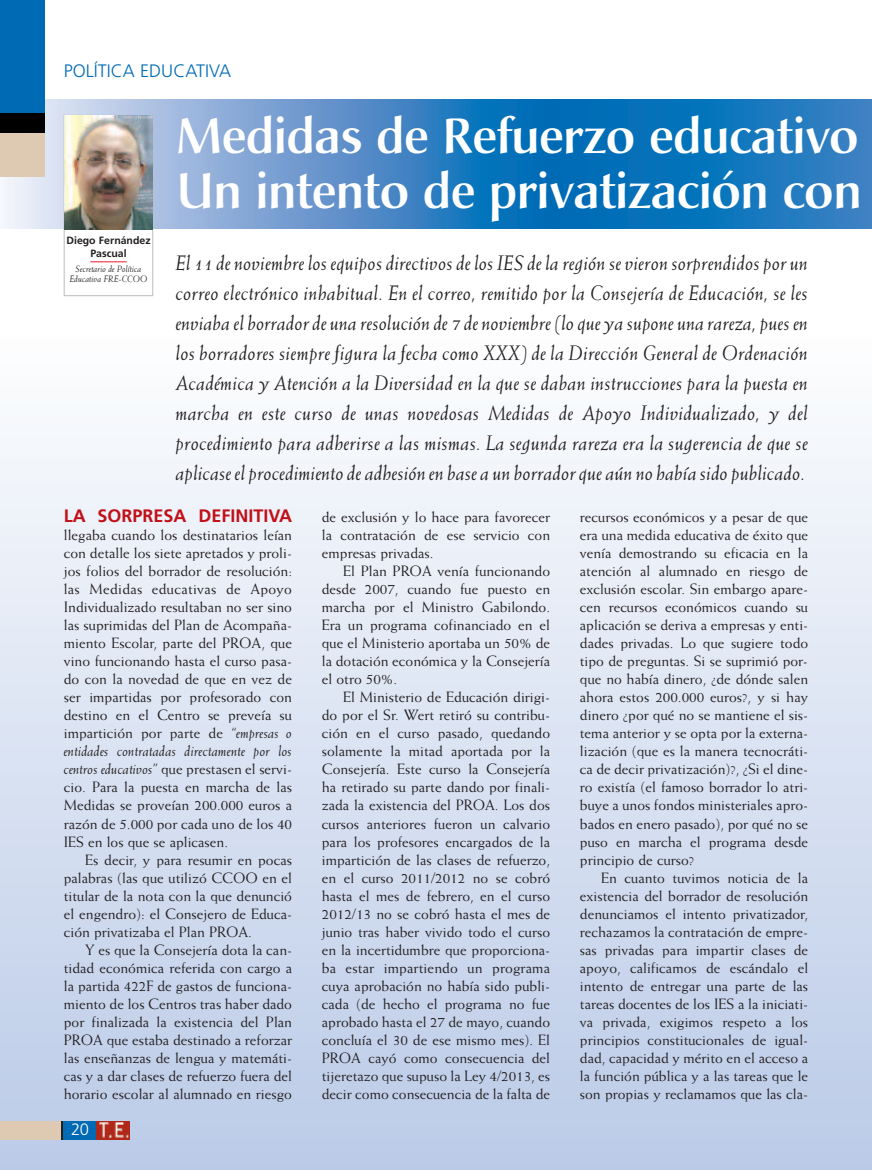
<style>
.page{position:relative;width:872px;height:1170px;background:#fff}
.page>*{position:absolute;margin:0;border:0;box-sizing:border-box;transform-origin:0 0}
.t1{font:500 48.9px/55.1px "Christiana";letter-spacing:-.01em;color:#fff}
.t2{font:italic 21px/30px "Weiss";letter-spacing:.005em;color:#231f20;text-align:justify}
.t3{font:700 18px "Frutiger";color:#c01119}
.t4{font:300 18px "Frutiger";color:#006ab5}
.t5{font:300 16.5px "Frutiger";color:#fff}
.t6{font:15px/18px "Weiss";color:#231f20;text-align:justify}
.t7{font:700 10.5px/12.6px "Frutiger";color:#231f20;text-align:center}
.t8{font:italic 9.3px/10.5px "Weiss";color:#231f20;text-align:center}
.s1{font-style:italic}
</style>
<div class="page">
<div style="left:0;top:333px;width:872px;height:836px;background:linear-gradient(to bottom,#fdfefe,#bacae7)"></div>
<svg style="left:2px;top:100px;width:547px;height:129px;background:#6299ce"></svg>
<svg style="left:549px;top:100px;width:323px;height:129px;background:#1275bb"></svg>
<div style="left:0;top:1120px;width:65px;height:19px;background:#decab3"></div>
<div style="left:63px;top:1120px;width:33px;height:19px;background:#006ab5"></div>
<svg style="left:61px;top:1120px;width:2px;height:19px"></svg>
<div style="left:0;top:133px;width:45px;height:44px;background:#decab3"></div>
<div style="left:0;top:0;width:45px;height:122px;background:#006ab5"></div>
<div style="left:0;top:113px;width:45px;height:20px;background:#000"></div>
<img style="left:96px;top:1120px;width:34px;height:19px">
<div style="left:64px;top:115px;width:89px;height:181px;border:1px solid #bcbdc0"></div>
<hr style="left:90px;top:261px;width:37px;height:1px;background:#ec1b2c">
<img style="left:65px;top:116px;width:87px;height:113px">
<p class="t4" style="left:64px;top:64px;width:169px">POLÍTICA EDUCATIVA</p>
<h1 class="t1" style="left:176px;top:113px;width:687px">Medidas de Refuerzo educativo<br>Un intento de privatización con</h1>
<p class="t7" style="left:66px;top:235px;width:86px">Diego Fernández<br>Pascual</p>
<p class="t8" style="left:70px;top:264px;width:79px">Secretario de Política<br>Educativa FRE-CCOO</p>
<p class="t2" style="left:176px;top:249px;width:634px">El 11 de noviembre los equipos directivos de los IES de la región se vieron sorprendidos por un correo electrónico inhabitual. En el correo, remitido por la Consejería de Educación, se les enviaba el borrador de una resolución de 7 de noviembre(lo que ya supone una rareza, pues en los borradores siempre figura la fecha como XXX) de la Dirección General de Ordenación Académica y Atención a la Diversidad en la que se daban instrucciones para la puesta en marcha en este curso de unas novedosas Medidas de Apoyo Individualizado, y del procedimiento para adherirse a las mismas. La segunda rareza era la sugerencia de que se aplicase el procedimiento de adhesión en base a un borrador que aún no había sido publicado.</p>
<p class="t3" style="left:64px;top:509px;width:230px">LA SORPRESA DEFINITIVA</p>
<p class="t6" style="left:64px;top:527px;width:230px">llegaba cuando los destinatarios leían con detalle los siete apretados y proli&shy;jos folios del borrador de resolución: las Medidas educativas de Apoyo Individualizado resultaban no ser sino las suprimidas del Plan de Acompaña&shy;miento Escolar, parte del PROA, que vino funcionando hasta el curso pasa&shy;do con la novedad de que en vez de ser impartidas por profesorado con destino en el Centro se preveía su impartición por parte de <span class="s1">“empresas o entidades contratadas directamente por los centros educativos”</span> que prestasen el servi&shy;cio. Para la puesta en marcha de las Medidas se proveían 200.000 euros a razón de 5.000 por cada uno de los 40<br>IES en los que se aplicasen.</p>
<p class="t6" style="left:64px;top:851px;width:230px;text-indent:21px">Es decir, y para resumir en pocas palabras (las que utilizó CCOO en el titular de la nota con la que denunció el engendro): el Consejero de Educa&shy;ción privatizaba el Plan PROA.</p>
<p class="t6" style="left:64px;top:941px;width:230px;text-indent:21px">Y es que la Consejería dota la can&shy;tidad económica referida con cargo a la partida 422F de gastos de funciona&shy;miento de los Centros tras haber dado por finalizada la existencia del Plan PROA que estaba destinado a reforzar las enseñanzas de lengua y matemáti&shy;cas y a dar clases de refuerzo fuera del horario escolar al alumnado en riesgo</p>
<p class="t6" style="left:322px;top:509px;width:230px">de exclusión y lo hace para favorecer la contratación de ese servicio con empresas privadas.</p>
<p class="t6" style="left:322px;top:563px;width:230px;text-indent:21px">El Plan PROA venía funcionando desde 2007, cuando fue puesto en marcha por el Ministro Gabilondo.<br>Era un programa cofinanciado en el que el Ministerio aportaba un 50% de la dotación económica y la Consejería el otro 50%.</p>
<p class="t6" style="left:322px;top:689px;width:230px;text-indent:21px">El Ministerio de Educación dirigi&shy;do por el Sr. Wert retiró su contribu&shy;ción en el curso pasado, quedando solamente la mitad aportada por la Consejería. Este curso la Consejería ha retirado su parte dando por finali&shy;zada la existencia del PROA. Los dos cursos anteriores fueron un calvario para los profesores encargados de la impartición de las clases de refuerzo, en el curso 2011/2012 no se cobró hasta el mes de febrero, en el curso 2012/13 no se cobró hasta el mes de junio tras haber vivido todo el curso en la incertidumbre que proporciona&shy;ba estar impartiendo un programa cuya aprobación no había sido publi&shy;cada (de hecho el programa no fue aprobado hasta el 27 de mayo, cuando concluía el 30 de ese mismo mes). El PROA cayó como consecuencia del tijeretazo que supuso la Ley 4/2013, es decir como consecuencia de la falta de</p>
<p class="t6" style="left:580px;top:509px;width:230px">recursos económicos y a pesar de que era una medida educativa de éxito que venía demostrando su eficacia en la atención al alumnado en riesgo de exclusión escolar. Sin embargo apare&shy;cen recursos económicos cuando su aplicación se deriva a empresas y enti&shy;dades privadas. Lo que sugiere todo tipo de preguntas. Si se suprimió por&shy;que no había dinero, ¿de dónde salen ahora estos 200.000 euros?, y si hay dinero ¿por qué no se mantiene el sis&shy;tema anterior y se opta por la externa&shy;lización (que es la manera tecnocráti&shy;ca de decir privatización)?, ¿Si el dine&shy;ro existía (el famoso borrador lo atri&shy;buye a unos fondos ministeriales apro&shy;bados en enero pasado), por qué no se puso en marcha el programa desde principio de curso?</p>
<p class="t6" style="left:580px;top:869px;width:230px;text-indent:21px">En cuanto tuvimos noticia de la existencia del borrador de resolución denunciamos el intento privatizador, rechazamos la contratación de empre&shy;sas privadas para impartir clases de apoyo, calificamos de escándalo el intento de entregar una parte de las tareas docentes de los IES a la iniciati&shy;va privada, exigimos respeto a los principios constitucionales de igual&shy;dad, capacidad y mérito en el acceso a la función pública y a las tareas que le son propias y reclamamos que las cla-</p>
<p class="t5" style="left:71px;top:1122px;width:19px">20</p>
</div>
